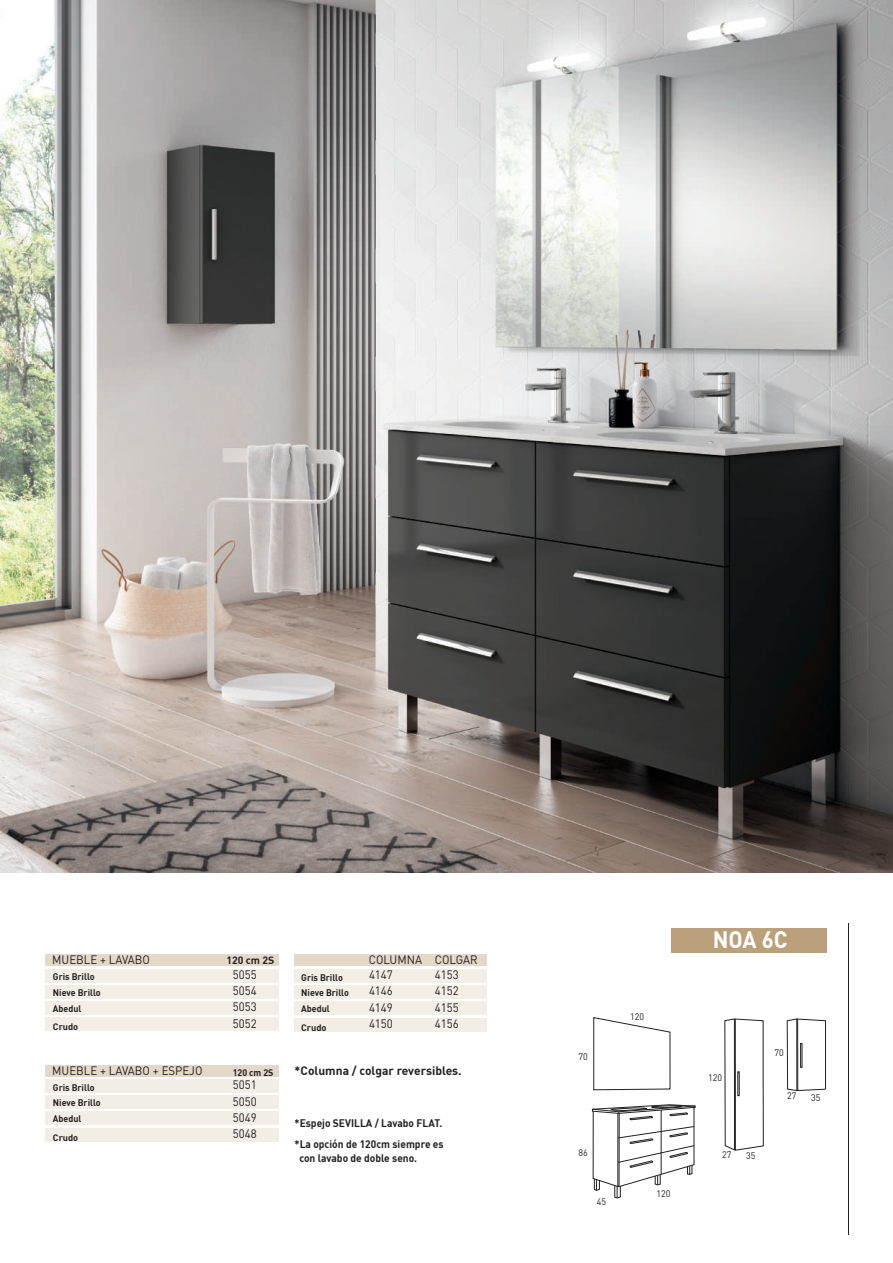
<style>
.page{position:relative;width:893px;height:1263px;background:#fff}
.page>*{position:absolute;margin:0;border:0;box-sizing:border-box;transform-origin:0 0}
.t1{font:700 23.55px "DIN Pro";color:#fff;scale:.94 1}
.t2{font:12.15px/16.2px "DIN Pro";color:#231f20;text-align:justify;scale:.94 1}
.t3{font:700 12px "DIN";color:#231f20}
.t4{font:700 10.8px/13.5px "DIN";color:#231f20;scale:.94 1}
.t5{font:700 10.5px "DIN";color:#231f20}
.t6{font:700 9.45px/15.6px "DIN";color:#231f20;scale:.94 1}
.t7{font:9.45px "DIN Pro";color:#231f20;scale:.94 1}
.t8{font:700 9.15px "DIN";color:#231f20}
</style>
<div class="page">
<svg style="left:592px;top:1105px;width:103px;height:93px"></svg>
<svg style="left:593px;top:1017px;width:77px;height:73px"></svg>
<svg style="left:787px;top:1019px;width:39px;height:72px"></svg>
<hr style="left:797px;top:1019px;width:1px;height:71px;background:#231f20">
<svg style="left:725px;top:1019px;width:39px;height:131px"></svg>
<div style="left:800px;top:1043px;width:2px;height:24px;border:1px solid #231f20"></div>
<div style="left:671px;top:928px;width:155px;height:25px;background:#baa17b"></div>
<hr style="left:848px;top:924px;width:1px;height:311px;background:#231f20">
<div style="left:295px;top:955px;width:192px;height:11px;background:#e4d9c8"></div>
<div style="left:295px;top:969px;width:192px;height:14px;background:#f2ede5"></div>
<div style="left:295px;top:985px;width:192px;height:14px;background:#f2ede5"></div>
<div style="left:295px;top:1001px;width:192px;height:14px;background:#f2ede5"></div>
<div style="left:295px;top:1018px;width:192px;height:13px;background:#f2ede5"></div>
<div style="left:45px;top:1079px;width:234px;height:14px;background:#f2ede5"></div>
<div style="left:45px;top:1095px;width:234px;height:14px;background:#f2ede5"></div>
<div style="left:45px;top:1112px;width:234px;height:13px;background:#f2ede5"></div>
<div style="left:45px;top:1128px;width:234px;height:13px;background:#f2ede5"></div>
<div style="left:45px;top:985px;width:234px;height:13px;background:#f2ede5"></div>
<div style="left:45px;top:1001px;width:234px;height:14px;background:#f2ede5"></div>
<div style="left:45px;top:1017px;width:234px;height:14px;background:#f2ede5"></div>
<div style="left:45px;top:969px;width:234px;height:13px;background:#f2ede5"></div>
<div style="left:45px;top:954px;width:234px;height:12px;background:#e4d9c8"></div>
<div style="left:45px;top:1065px;width:234px;height:11px;background:#e4d9c8"></div>
<img style="left:0;top:0;width:893px;height:873px">
<p class="t2" style="left:52px;top:951px;width:106px">MUEBLE + LAVABO</p>
<p class="t6" style="left:53px;top:969px;width:52px">Gris Brillo<br>Nieve Brillo<br>Abedul</p>
<p class="t8" style="left:53px;top:1021px;width:27px">Crudo</p>
<p class="t5" style="left:226px;top:953px;width:50px">120 cm 2S</p>
<p class="t2" style="left:233px;top:966px;width:27px">5055<br>5054<br>5053<br>5052</p>
<p class="t6" style="left:301px;top:969px;width:52px">Gris Brillo<br>Nieve Brillo<br>Abedul</p>
<p class="t8" style="left:301px;top:1021px;width:27px">Crudo</p>
<p class="t2" style="left:435px;top:952px;width:47px;line-height:15px;text-indent:-66px">COLUMNA COLGAR<br>4153</p>
<p class="t2" style="left:435px;top:982px;width:27px">4152<br>4155<br>4156</p>
<p class="t2" style="left:369px;top:966px;width:27px">4147<br>4146<br>4149<br>4150</p>
<p class="t2" style="left:52px;top:1061px;width:161px">MUEBLE + LAVABO + ESPEJO</p>
<p class="t3" style="left:295px;top:1063px;width:169px">*Columna / colgar reversibles.</p>
<p class="t6" style="left:233px;top:1064px;width:45px">120 cm 2S</p>
<p class="t6" style="left:53px;top:1079px;width:52px">Gris Brillo<br>Nieve Brillo<br>Abedul</p>
<p class="t8" style="left:53px;top:1131px;width:27px">Crudo</p>
<p class="t2" style="left:233px;top:1076px;width:27px">5051<br>5050<br>5049<br>5048</p>
<p class="t4" style="left:295px;top:1116px;width:159px">*Espejo SEVILLA / Lavabo FLAT.</p>
<p class="t4" style="left:299px;top:1137px;width:155px;text-indent:-5px">*La opción de 120cm siempre es con lavabo de doble seno.</p>
<p class="t7" style="left:578px;top:1050px;width:11px">70</p>
<p class="t7" style="left:630px;top:1010px;width:16px">120</p>
<p class="t7" style="left:578px;top:1146px;width:11px">86</p>
<p class="t7" style="left:597px;top:1195px;width:11px">45</p>
<p class="t7" style="left:656px;top:1187px;width:16px">120</p>
<h1 class="t1" style="left:713px;top:924px;width:81px">NOA 6C</h1>
<p class="t7" style="left:708px;top:1071px;width:16px">120</p>
<p class="t7" style="left:722px;top:1148px;width:11px">27</p>
<p class="t7" style="left:746px;top:1149px;width:11px">35</p>
<p class="t7" style="left:775px;top:1046px;width:11px">70</p>
<p class="t7" style="left:787px;top:1089px;width:11px">27</p>
<p class="t7" style="left:811px;top:1091px;width:11px">35</p>
</div>
